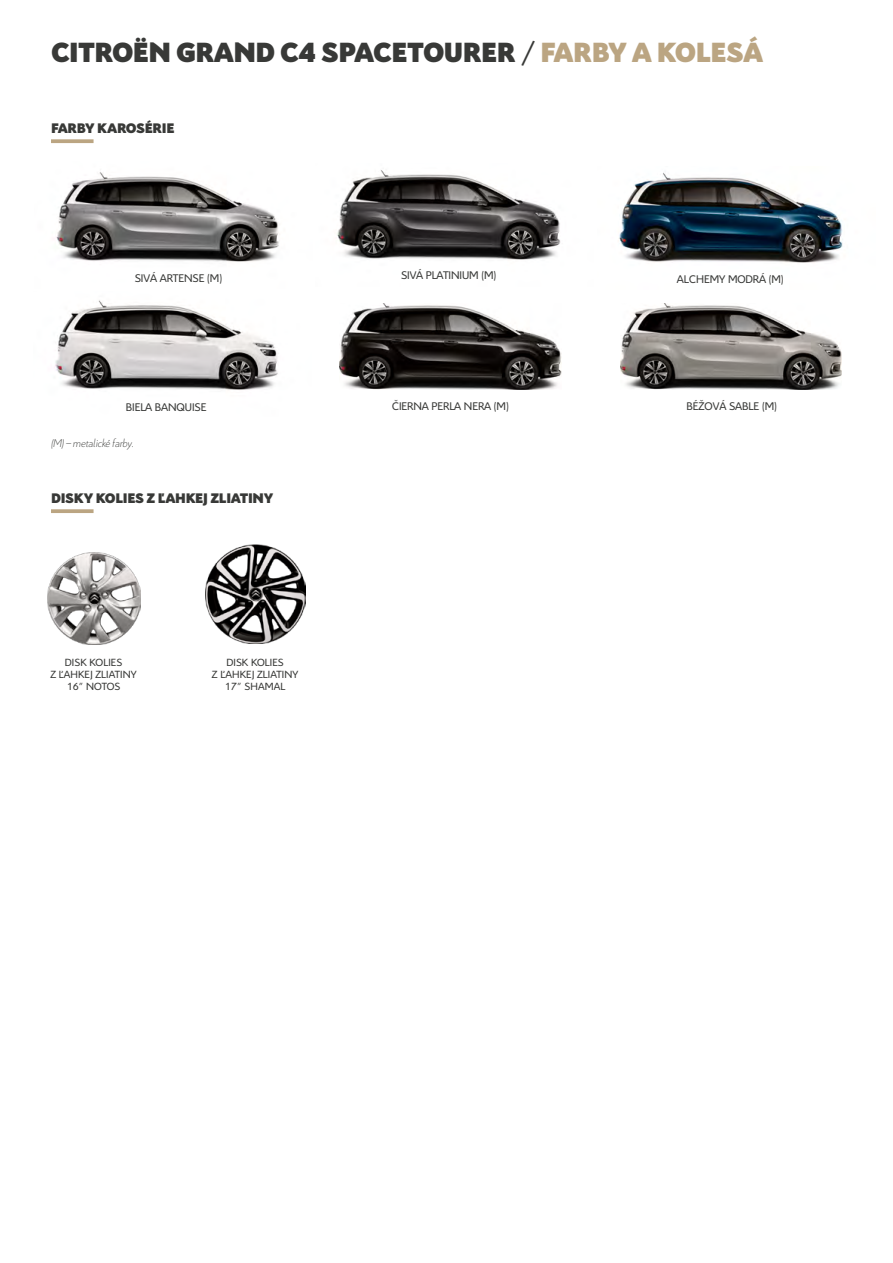
<style>
.page{position:relative;width:893px;height:1263px;background:#fff}
.page>*{position:absolute;margin:0;border:0;box-sizing:border-box;transform-origin:0 0}
.t1{font:900 30px "Citroen";letter-spacing:-.02em;color:#383937}
.t2{font:900 15px "Citroen";letter-spacing:-.02em;color:#383937}
.t3{font:12px "Citroen";letter-spacing:-.005em;color:#383937}
.t4{font:italic 300 12px "Citroen";letter-spacing:-.005em;color:#383937}
.t5{font:11.25px/12px "Citroen";letter-spacing:.01em;color:#383937;text-align:center}
.s1{font-weight:400}
.s2{color:#bba582}
</style>
<div class="page">
<img style="left:56px;top:172px;width:224px;height:90px">
<img style="left:620px;top:304px;width:222px;height:86px">
<img style="left:54px;top:300px;width:224px;height:90px">
<img style="left:619px;top:172px;width:224px;height:91px">
<img style="left:337px;top:170px;width:224px;height:90px">
<img style="left:339px;top:304px;width:222px;height:86px">
<svg style="left:51px;top:139px;width:43px;height:4px"></svg>
<svg style="left:51px;top:509px;width:43px;height:4px"></svg>
<img style="left:48px;top:553px;width:92px;height:91px">
<img style="left:205px;top:544px;width:100px;height:99px">
<h1 class="t1" style="left:51px;top:30px;width:714px">CITROËN GRAND C4 SPACETOURER <span class="s1">/</span> <span class="s2">FARBY A KOLESÁ</span></h1>
<p class="t2" style="left:51px;top:117px;width:125px">FARBY KAROSÉRIE</p>
<p class="t3" style="left:401px;top:267px;width:97px">SIVÁ PLATINIUM (M)</p>
<p class="t3" style="left:135px;top:271px;width:89px">SIVÁ ARTENSE (M)</p>
<p class="t3" style="left:677px;top:271px;width:108px">ALCHEMY MODRÁ (M)</p>
<p class="t3" style="left:126px;top:400px;width:82px">BIELA BANQUISE</p>
<p class="t4" style="left:51px;top:435px;width:85px">(M) – metalické farby.</p>
<p class="t2" style="left:51px;top:487px;width:224px">DISKY KOLIES Z ĽAHKEJ ZLIATINY</p>
<p class="t5" style="left:50px;top:656px;width:88px">DISK KOLIES<br>Z ĽAHKEJ ZLIATINY<br>16” NOTOS</p>
<p class="t5" style="left:212px;top:656px;width:88px">DISK KOLIES<br>Z ĽAHKEJ ZLIATINY<br>17” SHAMAL</p>
<p class="t3" style="left:392px;top:398px;width:118px">ČIERNA PERLA NERA (M)</p>
<p class="t3" style="left:687px;top:399px;width:92px">BÉŽOVÁ SABLE (M)</p>
</div>
